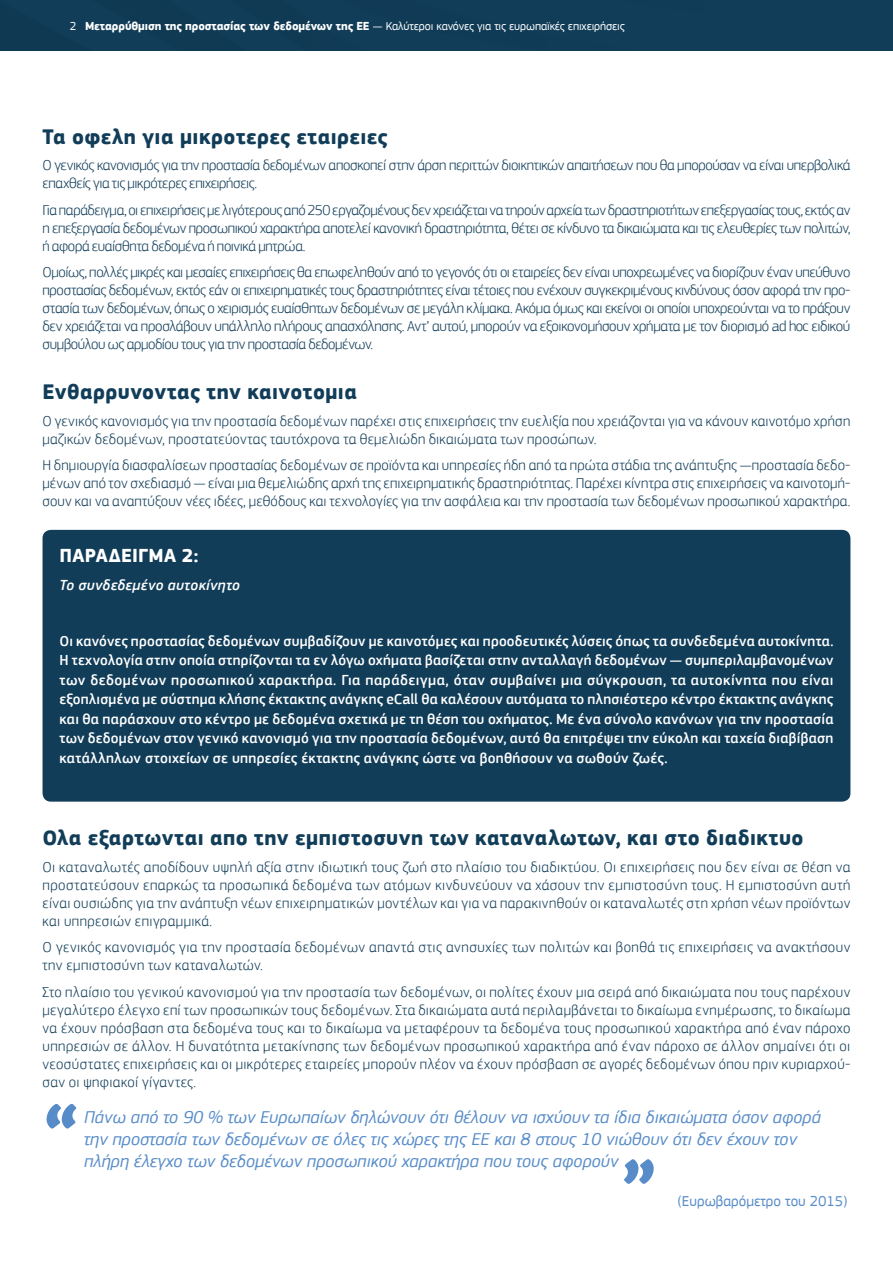
<style>
.page{position:relative;width:893px;height:1263px;background:#fff}
.page>*{position:absolute;margin:0;border:0;box-sizing:border-box;transform-origin:0 0}
.factsheet_-_graph_ti{font:700 79.35px "EC Square Sans Pro";color:#578cc9}
.factsheet_-_body_tex{font:700 21.75px "EC Square Sans Pro";letter-spacing:.02em;color:#113d59}
.factsheet_-_box_-_su{font:700 19.5px "EC Square Sans Pro";letter-spacing:.02em;color:#fff}
.factsheet_-_graph_ti-2{font:italic 18px/21.6px "EC Square Sans Pro";color:#578cc9}
.factsheet_-_body_tex-2{font:300 15px/18px "EC Square Sans Pro";letter-spacing:.015em;color:#113d59;text-align:justify}
.factsheet_-_box_-_bo{font:500 15px/19.5px "EC Square Sans Pro";letter-spacing:.015em;color:#fff;text-align:justify}
.factsheet_-_body_tex-3{font:300 15px/18px "EC Square Sans Pro";letter-spacing:-.025em;color:#113d59}
.factsheet_-_box_-_bo-2{font:italic 500 15px "EC Square Sans Pro";letter-spacing:.02em;color:#fff}
.factsheet_-_graph_ti-3{font:15px "EC Square Sans Pro";color:#578cc9}
.t1{font:12px "EC Square Sans Pro";letter-spacing:-.01em;color:#fff}
.s1{font-weight:700}
</style>
<div class="page">
<div style="left:0;top:0;width:893px;height:51px;background:#113d59"></div>
<div style="left:43px;top:530px;width:807px;height:272px;background:#113d59;border-radius:9px"></div>
<p class="t1" style="left:70px;top:19px;width:556px">2 <span class="s1">Μεταρρύθμιση της προστασίας των δεδομένων της ΕΕ</span> — Καλύτεροι κανόνες για τις ευρωπαϊκές επιχειρήσεις</p>
<p class="factsheet_-_body_tex" style="left:43px;top:124px;width:346px">Τα οφελη για μικροτερες εταιρειες</p>
<p class="factsheet_-_body_tex-3" style="left:43px;top:156px;width:809px">Ο γενικός κανονισμός για την προστασία δεδομένων αποσκοπεί στην άρση περιττών διοικητικών απαιτήσεων που θα μπορούσαν να είναι υπερβολικά επαχθείς για τις μικρότερες επιχειρήσεις.</p>
<p class="factsheet_-_body_tex-2" style="left:43px;top:201px;width:809px">Για παράδειγμα, οι επιχειρήσεις με λιγότερους από 250 εργαζομένους δεν χρειάζεται να τηρούν αρχεία των δραστηριοτήτων επεξεργασίας τους, εκτός αν η επεξεργασία δεδομένων προσωπικού χαρακτήρα αποτελεί κανονική δραστηριότητα, θέτει σε κίνδυνο τα δικαιώματα και τις ελευθερίες των πολιτών, ή αφορά ευαίσθητα δεδομένα ή ποινικά μητρώα.</p>
<p class="factsheet_-_body_tex-2" style="left:43px;top:263px;width:809px">Ομοίως, πολλές μικρές και μεσαίες επιχειρήσεις θα επωφεληθούν από το γεγονός ότι οι εταιρείες δεν είναι υποχρεωμένες να διορίζουν έναν υπεύθυνο προστασίας δεδομένων, εκτός εάν οι επιχειρηματικές τους δραστηριότητες είναι τέτοιες που ενέχουν συγκεκριμένους κινδύνους όσον αφορά την προ&shy;στασία των δεδομένων, όπως ο χειρισμός ευαίσθητων δεδομένων σε μεγάλη κλίμακα. Ακόμα όμως και εκείνοι οι οποίοι υποχρεούνται να το πράξουν δεν χρειάζεται να προσλάβουν υπάλληλο πλήρους απασχόλησης. Αντ’ αυτού, μπορούν να εξοικονομήσουν χρήματα με τον διορισμό ad hoc ειδικού συμβούλου ως αρμοδίου τους για την προστασία δεδομένων.</p>
<p class="factsheet_-_body_tex" style="left:43px;top:379px;width:316px">Ενθαρρυνοντας την καινοτομια</p>
<p class="factsheet_-_body_tex-2" style="left:43px;top:412px;width:809px">Ο γενικός κανονισμός για την προστασία δεδομένων παρέχει στις επιχειρήσεις την ευελιξία που χρειάζονται για να κάνουν καινοτόμο χρήση μαζικών δεδομένων, προστατεύοντας ταυτόχρονα τα θεμελιώδη δικαιώματα των προσώπων.</p>
<p class="factsheet_-_body_tex-2" style="left:43px;top:456px;width:809px">Η δημιουργία διασφαλίσεων προστασίας δεδομένων σε προϊόντα και υπηρεσίες ήδη από τα πρώτα στάδια της ανάπτυξης —προστασία δεδο&shy;μένων από τον σχεδιασμό — είναι μια θεμελιώδης αρχή της επιχειρηματικής δραστηριότητας. Παρέχει κίνητρα στις επιχειρήσεις να καινοτομή&shy;σουν και να αναπτύξουν νέες ιδέες, μεθόδους και τεχνολογίες για την ασφάλεια και την προστασία των δεδομένων προσωπικού χαρακτήρα.</p>
<p class="factsheet_-_box_-_su" style="left:60px;top:543px;width:140px">ΠΑΡΑΔΕΙΓΜΑ 2:</p>
<p class="factsheet_-_box_-_bo-2" style="left:60px;top:576px;width:182px">Το συνδεδεμένο αυτοκίνητο</p>
<p class="factsheet_-_box_-_bo" style="left:60px;top:631px;width:775px">Οι κανόνες προστασίας δεδομένων συμβαδίζουν με καινοτόμες και προοδευτικές λύσεις όπως τα συνδεδεμένα αυτοκίνητα.<br>Η τεχνολογία στην οποία στηρίζονται τα εν λόγω οχήματα βασίζεται στην ανταλλαγή δεδομένων — συμπεριλαμβανομένων των δεδομένων προσωπικού χαρακτήρα. Για παράδειγμα, όταν συμβαίνει μια σύγκρουση, τα αυτοκίνητα που είναι εξοπλισμένα με σύστημα κλήσης έκτακτης ανάγκης eCall θα καλέσουν αυτόματα το πλησιέστερο κέντρο έκτακτης ανάγκης και θα παράσχουν στο κέντρο με δεδομένα σχετικά με τη θέση του οχήματος. Με ένα σύνολο κανόνων για την προστασία των δεδομένων στον γενικό κανονισμό για την προστασία δεδομένων, αυτό θα επιτρέψει την εύκολη και ταχεία διαβίβαση κατάλληλων στοιχείων σε υπηρεσίες έκτακτης ανάγκης ώστε να βοηθήσουν να σωθούν ζωές.</p>
<p class="factsheet_-_body_tex" style="left:43px;top:825px;width:762px">Ολα εξαρτωνται απο την εμπιστοσυνη των καταναλωτων, και στο διαδικτυο</p>
<p class="factsheet_-_body_tex-2" style="left:43px;top:857px;width:809px">Οι καταναλωτές αποδίδουν υψηλή αξία στην ιδιωτική τους ζωή στο πλαίσιο του διαδικτύου. Οι επιχειρήσεις που δεν είναι σε θέση να προστατεύσουν επαρκώς τα προσωπικά δεδομένα των ατόμων κινδυνεύουν να χάσουν την εμπιστοσύνη τους. Η εμπιστοσύνη αυτή είναι ουσιώδης για την ανάπτυξη νέων επιχειρηματικών μοντέλων και για να παρακινηθούν οι καταναλωτές στη χρήση νέων προϊόντων και υπηρεσιών επιγραμμικά.</p>
<p class="factsheet_-_body_tex-2" style="left:43px;top:938px;width:809px">Ο γενικός κανονισμός για την προστασία δεδομένων απαντά στις ανησυχίες των πολιτών και βοηθά τις επιχειρήσεις να ανακτήσουν την εμπιστοσύνη των καταναλωτών.</p>
<p class="factsheet_-_body_tex-2" style="left:43px;top:982px;width:809px">Στο πλαίσιο του γενικού κανονισμού για την προστασία των δεδομένων, οι πολίτες έχουν μια σειρά από δικαιώματα που τους παρέχουν μεγαλύτερο έλεγχο επί των προσωπικών τους δεδομένων. Στα δικαιώματα αυτά περιλαμβάνεται το δικαίωμα ενημέρωσης, το δικαίωμα να έχουν πρόσβαση στα δεδομένα τους και το δικαίωμα να μεταφέρουν τα δεδομένα τους προσωπικού χαρακτήρα από έναν πάροχο υπηρεσιών σε άλλον. Η δυνατότητα μετακίνησης των δεδομένων προσωπικού χαρακτήρα από έναν πάροχο σε άλλον σημαίνει ότι οι νεοσύστατες επιχειρήσεις και οι μικρότερες εταιρείες μπορούν πλέον να έχουν πρόσβαση σε αγορές δεδομένων όπου πριν κυριαρχού&shy;σαν οι ψηφιακοί γίγαντες.</p>
<p class="factsheet_-_graph_ti" style="left:43px;top:1087px;width:39px">“</p>
<p class="factsheet_-_graph_ti-2" style="left:84px;top:1107px;width:738px">Πάνω από το 90 % των Ευρωπαίων δηλώνουν ότι θέλουν να ισχύουν τα ίδια δικαιώματα όσον αφορά την προστασία των δεδομένων σε όλες τις χώρες της ΕΕ και 8 στους 10 νιώθουν ότι δεν έχουν τον</p>
<p class="factsheet_-_graph_ti-2" style="left:84px;top:1150px;width:536px">πλήρη έλεγχο των δεδομένων προσωπικού χαρακτήρα που τους αφορούν</p>
<p class="factsheet_-_graph_ti" style="left:620px;top:1142px;width:39px">”</p>
<p class="factsheet_-_graph_ti-3" style="left:677px;top:1192px;width:172px">(Ευρωβαρόμετρο του 2015)</p>
</div>
